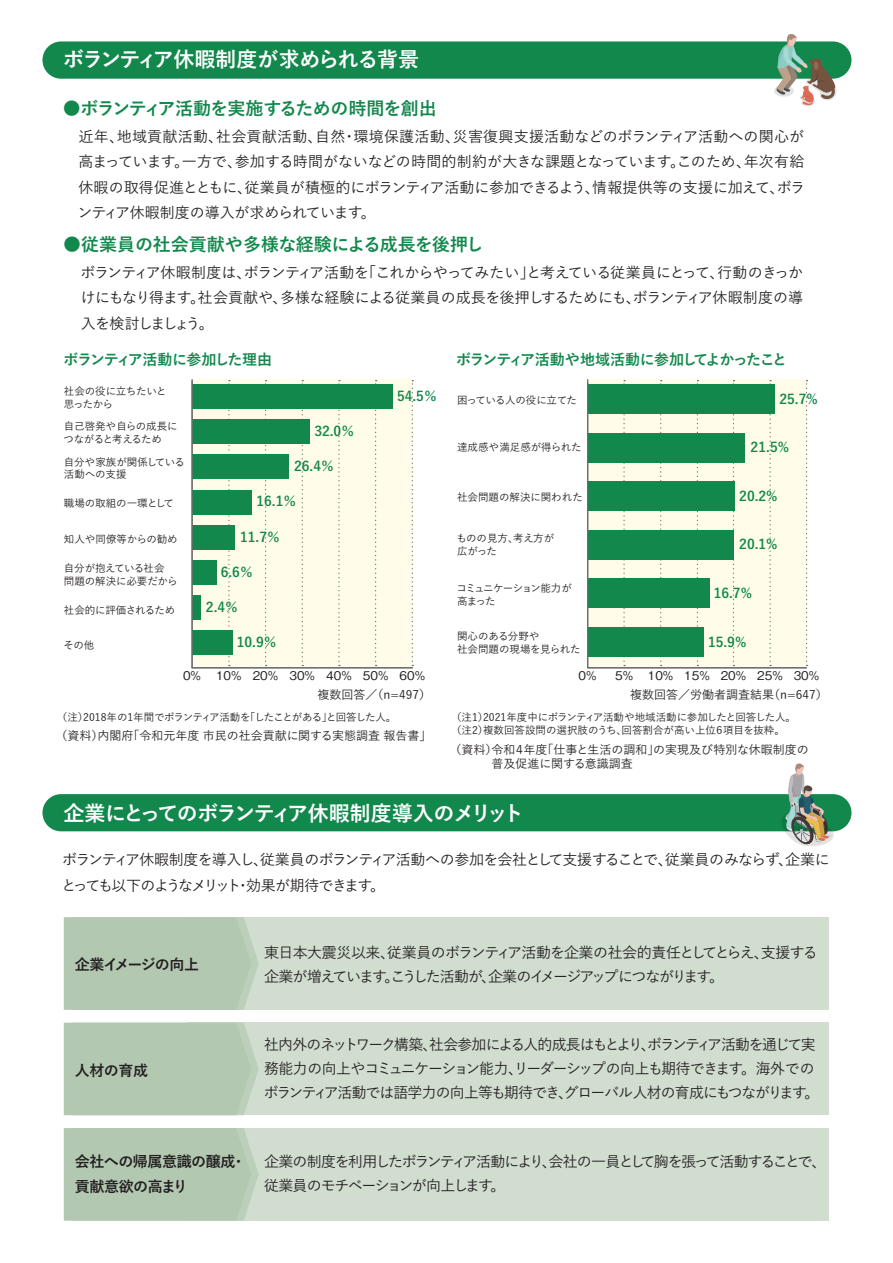
<style>
.page{position:relative;width:893px;height:1263px;background:#fff}
.page>*{position:absolute;margin:0;border:0;box-sizing:border-box;transform-origin:0 0}
.t1{font:700 21px "Yu Go";letter-spacing:-.06em;color:#fff}
.t2{font:700 18px "Yu Go";letter-spacing:-.02em;color:#12884d}
.t3{font:700 18px "Yu Go";letter-spacing:-.04em;color:#12884d}
.t4{font:500 15px/25.5px "Yu Go";letter-spacing:-.07em;color:#231f20}
.t5{font:500 15px/24px "Yu Go";letter-spacing:-.095em;color:#231f20}
.t6{font:700 15px "Yu Go";letter-spacing:-.08em;color:#12884d}
.t7{font:700 15px/25.5px "Yu Go";letter-spacing:-.03em;color:#231f20}
.t8{font:700 15px "Yu Go";letter-spacing:-.075em;color:#231f20}
.t9{font:700 13.5px "Yu Go";color:#12884d}
.t10{font:500 12px/14.2px "Yu Go";color:#231f20}
.t11{font:500 12px "Gothic BBB Pro";color:#231f20}
.t12{font:500 10.5px/12.8px "Yu Go";letter-spacing:-.005em;color:#231f20}
.t13{font:500 10.5px/12.8px "Yu Go";letter-spacing:-.03em;color:#231f20}
.t14{font:500 10.5px/12.8px "Yu Go";letter-spacing:-.075em;color:#231f20}
.t15{font:500 10.5px/12.8px "Yu Go";letter-spacing:-.035em;color:#231f20}
.t16{font:500 10.5px "Yu Go";letter-spacing:-.05em;color:#231f20}
</style>
<div class="page">
<div style="left:42px;top:41px;width:809px;height:38px;background:#12884d;border-radius:19px"></div>
<div style="left:42px;top:794px;width:809px;height:37px;background:#12884d;border-radius:19px"></div>
<div style="left:187px;top:1128px;width:642px;height:93px;background:#d0ddcf"></div>
<svg style="left:64px;top:1128px;width:195px;height:93px;background:#b3c9b2"></svg>
<div style="left:187px;top:917px;width:642px;height:93px;background:#d0ddcf"></div>
<svg style="left:64px;top:917px;width:195px;height:93px;background:#b3c9b2"></svg>
<div style="left:187px;top:1023px;width:642px;height:92px;background:#d0ddcf"></div>
<svg style="left:64px;top:1023px;width:195px;height:92px;background:#b3c9b2"></svg>
<svg style="left:191px;top:379px;width:223px;height:290px;background:#c6dfc3"></svg>
<svg style="left:587px;top:379px;width:221px;height:290px;background:#9bcaa7"></svg>
<svg style="left:781px;top:763px;width:52px;height:83px"></svg>
<svg style="left:774px;top:34px;width:63px;height:73px"></svg>
<h1 class="t1" style="left:63px;top:48px;width:357px">ボランティア休暇制度が求められる背景</h1>
<p class="t3" style="left:63px;top:98px;width:376px">●ボランティア活動を実施するための時間を創出</p>
<p class="t4" style="left:77px;top:122px;width:729px;text-align:justify">近年、地域貢献活動、社会貢献活動、自然・環境保護活動、災害復興支援活動などのボランティア活動への関心が高まっています。一方で、参加する時間がないなどの時間的制約が大きな課題となっています。このため、年次有給休暇の取得促進とともに、従業員が積極的にボランティア活動に参加できるよう、情報提供等の支援に加えて、ボランティア休暇制度の導入が求められています。</p>
<p class="t2" style="left:63px;top:234px;width:422px">●従業員の社会貢献や多様な経験による成長を後押し</p>
<p class="t4" style="left:80px;top:258px;width:724px;text-align:justify">ボランティア休暇制度は、ボランティア活動を「これからやってみたい」と考えている従業員にとって、行動のきっかけにもなり得ます。社会貢献や、多様な経験による従業員の成長を後押しするためにも、ボランティア休暇制度の導入を検討しましょう。</p>
<p class="t6" style="left:64px;top:351px;width:210px">ボランティア活動に参加した理由</p>
<p class="t6" style="left:456px;top:351px;width:333px">ボランティア活動や地域活動に参加してよかったこと</p>
<p class="t15" style="left:64px;top:383px;width:104px">社会の役に立ちたいと思ったから</p>
<p class="t9" style="left:397px;top:388px;width:42px">54.5％</p>
<p class="t9" style="left:779px;top:392px;width:40px">25.7%</p>
<p class="t9" style="left:751px;top:439px;width:40px">21.5%</p>
<p class="t9" style="left:739px;top:489px;width:40px">20.2%</p>
<p class="t9" style="left:739px;top:536px;width:40px">20.1%</p>
<p class="t9" style="left:714px;top:585px;width:40px">16.7%</p>
<p class="t9" style="left:708px;top:634px;width:40px">15.9%</p>
<p class="t16" style="left:457px;top:390px;width:121px">困っている人の役に立てた</p>
<p class="t12" style="left:457px;top:440px;width:126px">達成感や満足感が得られた</p>
<p class="t12" style="left:457px;top:489px;width:127px">社会問題の解決に関われた</p>
<p class="t12" style="left:456px;top:531px;width:99px">ものの見方、考え方が広がった</p>
<p class="t14" style="left:456px;top:580px;width:117px">コミュニケーション能力が高まった</p>
<p class="t12" style="left:457px;top:628px;width:125px">関心のある分野や<br>社会問題の現場を見られた</p>
<p class="t13" style="left:64px;top:419px;width:116px">自己啓発や自らの成長につながると考えるため</p>
<p class="t12" style="left:64px;top:454px;width:123px">自分や家族が関係している活動への支援</p>
<p class="t12" style="left:64px;top:496px;width:112px">職場の取組の一環として</p>
<p class="t12" style="left:64px;top:531px;width:115px">知人や同僚等からの勧め</p>
<p class="t12" style="left:64px;top:560px;width:115px">自分が抱えている社会問題の解決に必要だから</p>
<p class="t13" style="left:64px;top:602px;width:113px">社会的に評価されるため</p>
<p class="t12" style="left:64px;top:637px;width:32px">その他</p>
<p class="t9" style="left:314px;top:424px;width:42px">32.0％</p>
<p class="t9" style="left:294px;top:459px;width:42px">26.4％</p>
<p class="t9" style="left:256px;top:494px;width:42px">16.1％</p>
<p class="t9" style="left:240px;top:529px;width:42px">11.7％</p>
<p class="t9" style="left:221px;top:564px;width:34px">6.6％</p>
<p class="t9" style="left:206px;top:599px;width:34px">2.4％</p>
<p class="t9" style="left:237px;top:634px;width:42px">10.9％</p>
<p class="t11" style="left:183px;top:666px;width:244px">0% 10% 20% 30% 40% 50% 60%</p>
<p class="t11" style="left:579px;top:666px;width:19px">0%</p>
<p class="t11" style="left:615px;top:666px;width:206px">5% 10% 15% 20% 25% 30%</p>
<p class="t10" style="left:318px;top:686px;width:115px">複数回答／（n=497）</p>
<p class="t10" style="left:630px;top:686px;width:199px">複数回答／労働者調査結果（n=647）</p>
<p class="t13" style="left:57px;top:709px;width:341px">（注）2018年の1年間でボランティア活動を「したことがある」と回答した人。</p>
<p class="t10" style="left:55px;top:727px;width:378px">（資料）内閣府「令和元年度 市民の社会貢献に関する実態調査 報告書」</p>
<p class="t12" style="left:451px;top:709px;width:347px">（注1）2021年度中にボランティア活動や地域活動に参加したと回答した人。（注2）複数回答設問の選択肢のうち、回答割合が高い上位６項目を抜粋。</p>
<p class="t10" style="left:491px;top:740px;width:319px;text-indent:-42px">（資料）令和４年度「仕事と生活の調和」の実現及び特別な休暇制度の普及促進に関する意識調査</p>
<h1 class="t1" style="left:63px;top:801px;width:462px">企業にとってのボランティア休暇制度導入のメリット</h1>
<p class="t4" style="left:62px;top:845px;width:770px">ボランティア休暇制度を導入し、従業員のボランティア活動への参加を会社として支援することで、従業員のみならず、企業にとっても以下のようなメリット・効果が期待できます。</p>
<p class="t8" style="left:75px;top:956px;width:126px">企業イメージの向上</p>
<p class="t7" style="left:75px;top:1058px;width:75px">人材の育成</p>
<p class="t7" style="left:75px;top:1149px;width:173px">会社への帰属意識の醸成・貢献意欲の高まり</p>
<p class="t4" style="left:264px;top:939px;width:555px;line-height:24px">東日本大震災以来、従業員のボランティア活動を企業の社会的責任としてとらえ、支援する企業が増えています。こうした活動が、企業のイメージアップにつながります。</p>
<p class="t4" style="left:264px;top:1031px;width:557px;line-height:24px">社内外のネットワーク構築、社会参加による人的成長はもとより、ボランティア活動を通じて実務能力の向上やコミュニケーション能力、リーダーシップの向上も期待できます。海外でのボランティア活動では語学力の向上等も期待でき、グローバル人材の育成にもつながります。</p>
<p class="t5" style="left:264px;top:1147px;width:564px">企業の制度を利用したボランティア活動により、会社の一員として胸を張って活動することで、従業員のモチベーションが向上します。</p>
</div>
